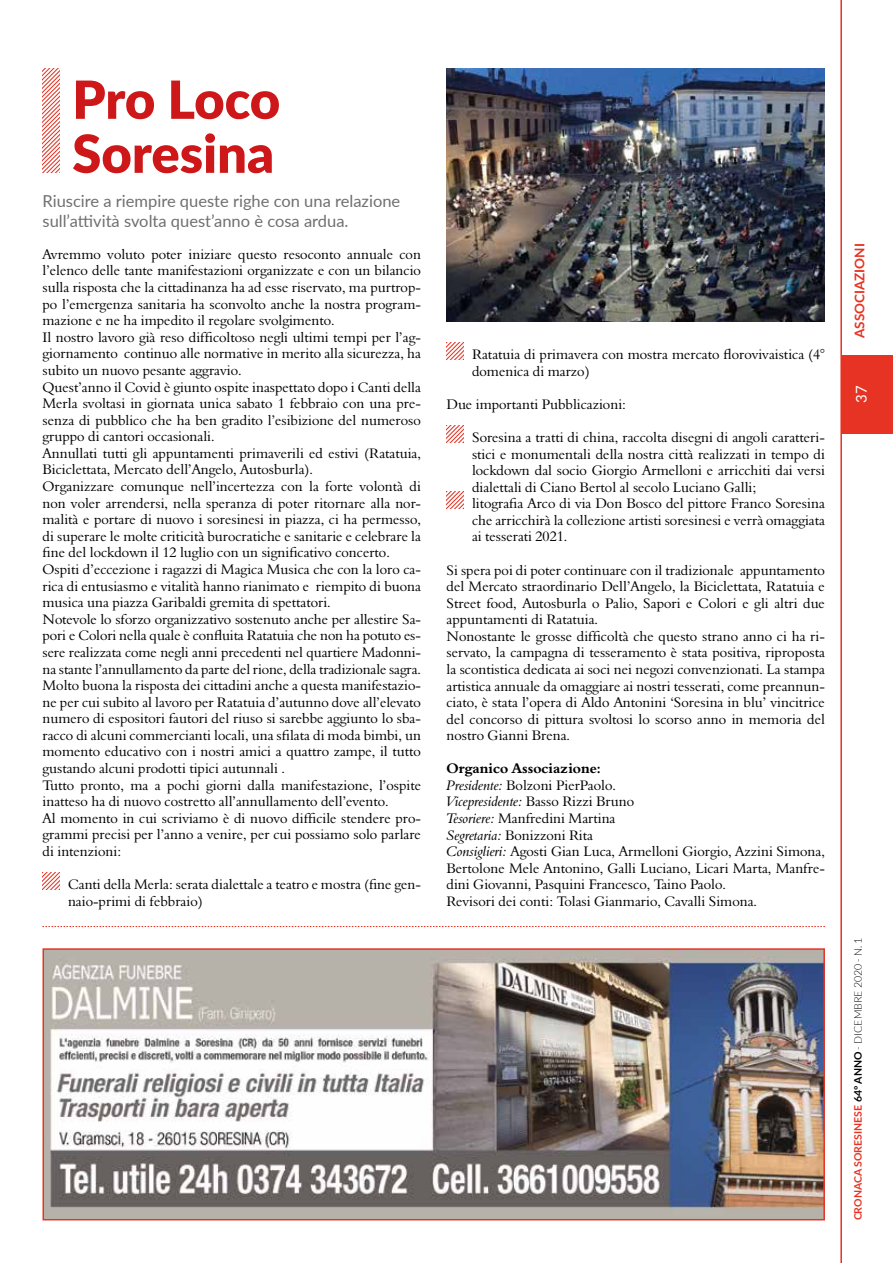
<style>
.page{position:relative;width:893px;height:1263px;background:#fff}
.page>*{position:absolute;margin:0;border:0;box-sizing:border-box;transform-origin:0 0}
.t1{font:900 52.5px/54px "Lato";color:#cd1719}
.t2{font:16.5px/19.5px "Lato";color:#706f6f}
.t3{font:15px "Lato";color:#fff}
.t4{font:14.25px/16.6px "Aldine 401 BT Roman A";color:#000}
.t5{font:14.25px "Aldine 401 BT Italic A";color:#000}
.t6{font:14.25px "Aldine 401 BT Bold A";color:#000}
.t7{font:700 13.5px "Lato";color:#e63323}
.t8{font:700 10.5px "Lato";color:#e63323}
.s1{font-family:"Aldine 401 BT Italic A"}
.s2{font-family:"Aldine 401 BT Roman A"}
.s3{color:#000}
.s4{font-weight:300;color:#000}
</style>
<div class="page">
<svg style="left:43px;top:872px;width:17px;height:17px"></svg>
<svg style="left:43px;top:68px;width:17px;height:105px"></svg>
<div style="left:842px;top:355px;width:51px;height:79px;background:#e63323"></div>
<hr style="left:840px;top:0;width:2px;height:1263px;background:#e63323">
<img style="left:46px;top:951px;width:776px;height:266px">
<div style="left:43px;top:948px;width:782px;height:272px;border:2px solid #e63323"></div>
<svg style="left:43px;top:926px;width:782px;height:1px"></svg>
<img style="left:446px;top:68px;width:379px;height:253px">
<svg style="left:446px;top:342px;width:17px;height:17px"></svg>
<svg style="left:446px;top:425px;width:17px;height:17px"></svg>
<svg style="left:446px;top:491px;width:17px;height:17px"></svg>
<h1 class="t1" style="left:72px;top:70px;width:209px">Pro Loco<br>Soresina</h1>
<p class="t2" style="left:43px;top:191px;width:359px">Riuscire a riempire queste righe con una relazione sull’attività svolta quest’anno è cosa ardua.</p>
<p class="t4" style="left:43px;top:245px;width:380px">Avremmo voluto poter iniziare questo resoconto annuale con l’elenco delle tante manifestazioni organizzate e con un bilancio sulla risposta che la cittadinanza ha ad esse riservato, ma purtrop&shy;po l’emergenza sanitaria ha sconvolto anche la nostra program&shy;mazione e ne ha impedito il regolare svolgimento.<br>Il nostro lavoro già reso difficoltoso negli ultimi tempi per l’ag&shy;giornamento continuo alle normative in merito alla sicurezza, ha subito un nuovo pesante aggravio.<br>Quest’anno il Covid è giunto ospite inaspettato dopo i Canti della Merla svoltasi in giornata unica sabato 1 febbraio con una pre&shy;senza di pubblico che ha ben gradito l’esibizione del numeroso gruppo di cantori occasionali.<br>Annullati tutti gli appuntamenti primaverili ed estivi (Ratatuia, Biciclettata, Mercato dell’Angelo, Autosburla).<br>Organizzare comunque nell’incertezza con la forte volontà di non voler arrendersi, nella speranza di poter ritornare alla nor&shy;malità e portare di nuovo i soresinesi in piazza, ci ha permesso, di superare le molte criticità burocratiche e sanitarie e celebrare la fine del lockdown il 12 luglio con un significativo concerto.<br>Ospiti d’eccezione i ragazzi di Magica Musica che con la loro ca&shy;rica di entusiasmo e vitalità hanno rianimato e riempito di buona musica una piazza Garibaldi gremita di spettatori.<br>Notevole lo sforzo organizzativo sostenuto anche per allestire Sa&shy;pori e Colori nella quale è confluita Ratatuia che non ha potuto es&shy;sere realizzata come negli anni precedenti nel quartiere Madonni&shy;na stante l’annullamento da parte del rione, della tradizionale sagra.<br>Molto buona la risposta dei cittadini anche a questa manifestazio&shy;ne per cui subito al lavoro per Ratatuia d’autunno dove all’elevato numero di espositori fautori del riuso si sarebbe aggiunto lo sba&shy;racco di alcuni commercianti locali, una sfilata di moda bimbi, un momento educativo con i nostri amici a quattro zampe, il tutto gustando alcuni prodotti tipici autunnali .<br>Tutto pronto, ma a pochi giorni dalla manifestazione, l’ospite inatteso ha di nuovo costretto all’annullamento dell’evento.<br>Al momento in cui scriviamo è di nuovo difficile stendere pro&shy;grammi precisi per l’anno a venire, per cui possiamo solo parlare di intenzioni:</p>
<p class="t4" style="left:68px;top:876px;width:354px">Canti della Merla: serata dialettale a teatro e mostra (fine gen&shy;naio-primi di febbraio)</p>
<p class="t4" style="left:472px;top:346px;width:354px">Ratatuia di primavera con mostra mercato florovivaistica (4° domenica di marzo)</p>
<p class="t4" style="left:446px;top:396px;width:181px">Due importanti Pubblicazioni:</p>
<p class="t4" style="left:472px;top:429px;width:354px">Soresina a tratti di china, raccolta disegni di angoli caratteri&shy;stici e monumentali della nostra città realizzati in tempo di lockdown dal socio Giorgio Armelloni e arricchiti dai versi dialettali di Ciano Bertol al secolo Luciano Galli;<br>litografia Arco di via Don Bosco del pittore Franco Soresina che arricchirà la collezione artisti soresinesi e verrà omaggiata ai tesserati 2021.</p>
<p class="t4" style="left:446px;top:561px;width:380px">Si spera poi di poter continuare con il tradizionale appuntamento del Mercato straordinario Dell’Angelo, la Biciclettata, Ratatuia e Street food, Autosburla o Palio, Sapori e Colori e gli altri due appuntamenti di Ratatuia.<br>Nonostante le grosse difficoltà che questo strano anno ci ha ri&shy;servato, la campagna di tesseramento è stata positiva, riproposta la scontistica dedicata ai soci nei negozi convenzionati. La stampa artistica annuale da omaggiare ai nostri tesserati, come preannun&shy;ciato, è stata l’opera di Aldo Antonini ‘Soresina in blu’ vincitrice del concorso di pittura svoltosi lo scorso anno in memoria del nostro Gianni Brena.</p>
<p class="t6" style="left:446px;top:760px;width:156px">Organico Associazione:</p>
<p class="t4" style="left:446px;top:777px;width:171px"><span class="s1">Presidente:</span> Bolzoni PierPaolo.</p>
<p class="t5" style="left:446px;top:793px;width:189px">Vicepresidente: <span class="s2">Basso Rizzi Bruno</span></p>
<p class="t4" style="left:446px;top:810px;width:380px"><span class="s1">Tesoriere:</span> Manfredini Martina<br><span class="s1">Segretaria:</span> Bonizzoni Rita<br><span class="s1">Consiglieri:</span> Agosti Gian Luca, Armelloni Giorgio, Azzini Simona, Bertolone Mele Antonino, Galli Luciano, Licari Marta, Manfre&shy;dini Giovanni, Pasquini Francesco, Taino Paolo.<br>Revisori dei conti: Tolasi Gianmario, Cavalli Simona.</p>
<p class="t7" style="left:850px;top:338px;width:96px;rotate:-90deg">ASSOCIAZIONI</p>
<p class="t3" style="left:851px;top:403px;width:19px;rotate:-90deg">37</p>
<p class="t8" style="left:850px;top:1220px;width:284px;rotate:-90deg">CRONACA SORESINESE <span class="s3">64° ANNO</span> <span class="s4">- DICEMBRE 2020 - N. 1</span></p>
</div>
